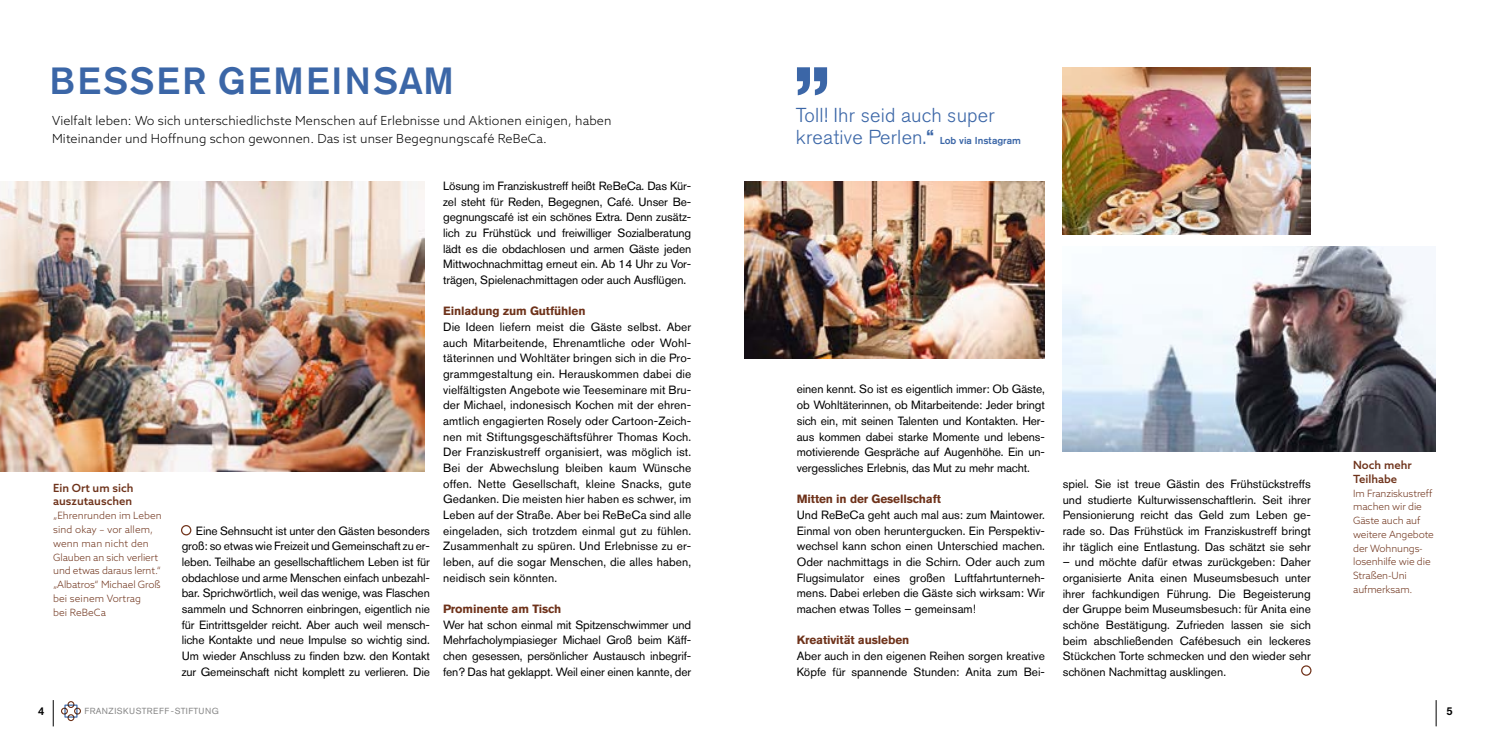
<style>
.page{position:relative;width:1489px;height:745px;background:#fff}
.page>*{position:absolute;margin:0;border:0;box-sizing:border-box;transform-origin:0 0}
.t1{font:500 100.12px "Akzidenz Grotesk Std";color:#3b66a7}
.t2{font:500 37.5px "Akzidenz Grotesk Std";letter-spacing:.055em;color:#3b66a7}
.t3{font:300 20px/22.5px "Akzidenz Grotesk Std";letter-spacing:.01em;color:#3b66a7}
.t4{font:300 12.5px/17.5px "Azo Sans";letter-spacing:.01em;color:#000}
.t5{font:11.88px/15.6px "Akzidenz Grotesk Std";color:#000;text-align:justify}
.t6{font:700 11.88px "Akzidenz Grotesk Std";letter-spacing:-.01em;color:#6e321a}
.t7{font:500 11.25px/13.8px "Azo Sans";color:#6e321a}
.t8{font:500 11.25px "Akzidenz Grotesk Std";color:#000}
.t9{font:300 10px/13.8px "Azo Sans";letter-spacing:-.01em;color:#6e321a}
.t10{font:8.75px "Akzidenz Grotesk Std";letter-spacing:.055em;color:#878787}
.s1{font-weight:500}
.s2{font-weight:500;font-size:10px}
</style>
<div class="page">
<div style="left:181px;top:524px;width:10px;height:11px;border:1px solid #71341c;border-radius:50%"></div>
<svg style="left:53px;top:700px;width:1px;height:26px"></svg>
<svg style="left:61px;top:701px;width:20px;height:19px"></svg>
<img style="left:0;top:181px;width:424px;height:290px">
<svg style="left:1435px;top:700px;width:1px;height:25px"></svg>
<div style="left:1300px;top:665px;width:11px;height:10px;border:1px solid #71341c;border-radius:50%"></div>
<img style="left:744px;top:182px;width:300px;height:176px">
<img style="left:1062px;top:67px;width:248px;height:168px">
<img style="left:1062px;top:246px;width:372px;height:205px">
<h2 class="t2" style="left:50px;top:58px;width:406px">BESSER GEMEINSAM</h2>
<p class="t4" style="left:52px;top:112px;width:561px">Vielfalt leben: Wo sich unterschiedlichste Menschen auf Erlebnisse und Aktionen einigen, haben<br>Miteinander und Hoffnung schon gewonnen. Das ist unser Begegnungscafé ReBeCa.</p>
<p class="t5" style="left:443px;top:178px;width:250px">Lösung im Franziskustreff heißt ReBeCa. Das Kür&shy;zel steht für Reden, Begegnen, Café. Unser Be&shy;gegnungscafé ist ein schönes Extra. Denn zusätz&shy;lich zu Frühstück und freiwilliger Sozialberatung lädt es die obdachlosen und armen Gäste jeden Mittwochnachmittag erneut ein. Ab 14 Uhr zu Vor&shy;trägen, Spielenachmittagen oder auch Ausflügen.</p>
<p class="t6" style="left:443px;top:304px;width:144px">Einladung zum Gutfühlen</p>
<p class="t5" style="left:443px;top:318px;width:250px">Die Ideen liefern meist die Gäste selbst. Aber auch Mitarbeitende, Ehrenamtliche oder Wohl&shy;täterinnen und Wohltäter bringen sich in die Pro&shy;grammgestaltung ein. Herauskommen dabei die vielfältigsten Angebote wie Teeseminare mit Bru&shy;der Michael, indonesisch Kochen mit der ehren&shy;amtlich engagierten Rosely oder Cartoon-Zeich&shy;nen mit Stiftungsgeschäftsführer Thomas Koch.<br>Der Franziskustreff organisiert, was möglich ist.<br>Bei der Abwechslung bleiben kaum Wünsche offen. Nette Gesellschaft, kleine Snacks, gute Gedanken. Die meisten hier haben es schwer, im Leben auf der Straße. Aber bei ReBeCa sind alle eingeladen, sich trotzdem einmal gut zu fühlen.<br>Zusammenhalt zu spüren. Und Erlebnisse zu er&shy;leben, auf die sogar Menschen, die alles haben, neidisch sein könnten.</p>
<p class="t6" style="left:443px;top:601px;width:120px">Prominente am Tisch</p>
<p class="t5" style="left:443px;top:616px;width:250px">Wer hat schon einmal mit Spitzenschwimmer und Mehrfacholympiasieger Michael Groß beim Käff&shy;chen gesessen, persönlicher Austausch inbegrif&shy;fen? Das hat geklappt. Weil einer einen kannte, der</p>
<p class="t7" style="left:53px;top:480px;width:82px">Ein Ort um sich auszutauschen</p>
<p class="t9" style="left:53px;top:508px;width:110px">„Ehrenrunden im Leben sind okay – vor allem, wenn man nicht den<br>Glauben an sich verliert und etwas daraus lernt.“ „Albatros“ Michael Groß bei seinem Vortrag<br>bei ReBeCa</p>
<p class="t5" style="left:182px;top:522px;width:250px;text-indent:14px">Eine Sehnsucht ist unter den Gästen besonders groß: so etwas wie Freizeit und Gemeinschaft zu er&shy;leben. Teilhabe an gesellschaftlichem Leben ist für obdachlose und arme Menschen einfach unbezahl&shy;bar. Sprichwörtlich, weil das wenige, was Flaschen sammeln und Schnorren einbringen, eigentlich nie für Eintrittsgelder reicht. Aber auch weil mensch&shy;liche Kontakte und neue Impulse so wichtig sind.<br>Um wieder Anschluss zu finden bzw. den Kontakt zur Gemeinschaft nicht komplett zu verlieren. Die</p>
<p class="t8" style="left:38px;top:703px;width:8px">4</p>
<p class="t10" style="left:85px;top:705px;width:136px">FRANZISKUSTREFF -STIFTUNG</p>
<h1 class="t1" style="left:793px;top:-15px;width:39px">„</h1>
<h3 class="t3" style="left:795px;top:104px;width:226px">Toll! Ihr seid auch super kreative Perlen.<span class="s1">“</span> <span class="s2">Lob via Instagram</span></h3>
<p class="t5" style="left:796px;top:381px;width:250px">einen kennt. So ist es eigentlich immer: Ob Gäste, ob Wohltäterinnen, ob Mitarbeitende: Jeder bringt sich ein, mit seinen Talenten und Kontakten. Her&shy;aus kommen dabei starke Momente und lebens&shy;motivierende Gespräche auf Augenhöhe. Ein un&shy;vergessliches Erlebnis, das Mut zu mehr macht.</p>
<p class="t6" style="left:796px;top:492px;width:146px">Mitten in der Gesellschaft</p>
<p class="t5" style="left:796px;top:506px;width:250px">Und ReBeCa geht auch mal aus: zum Maintower.<br>Einmal von oben heruntergucken. Ein Perspektiv&shy;wechsel kann schon einen Unterschied machen.<br>Oder nachmittags in die Schirn. Oder auch zum Flugsimulator eines großen Luftfahrtunterneh&shy;mens. Dabei erleben die Gäste sich wirksam: Wir machen etwas Tolles – gemeinsam!</p>
<p class="t6" style="left:796px;top:632px;width:114px">Kreativität ausleben</p>
<p class="t5" style="left:796px;top:647px;width:250px">Aber auch in den eigenen Reihen sorgen kreative<br>Köpfe für spannende Stunden: Anita zum Bei-</p>
<p class="t5" style="left:1062px;top:475px;width:250px">spiel. Sie ist treue Gästin des Frühstückstreffs und studierte Kulturwissenschaftlerin. Seit ihrer Pensionierung reicht das Geld zum Leben ge&shy;rade so. Das Frühstück im Franziskustreff bringt ihr täglich eine Entlastung. Das schätzt sie sehr</p>
<p class="t5" style="left:1062px;top:553px;width:250px">– und möchte dafür etwas zurückgeben: Daher organisierte Anita einen Museumsbesuch unter ihrer fachkundigen Führung. Die Begeisterung der Gruppe beim Museumsbesuch: für Anita eine schöne Bestätigung. Zufrieden lassen sie sich beim abschließenden Cafébesuch ein leckeres Stückchen Torte schmecken und den wieder sehr schönen Nachmittag ausklingen.</p>
<p class="t7" style="left:1352px;top:457px;width:60px">Noch mehr<br>Teilhabe</p>
<p class="t9" style="left:1352px;top:485px;width:82px">Im Franziskustreff machen wir die<br>Gäste auch auf weitere Angebote der Wohnungs&shy;losenhilfe wie die<br>Straßen-Uni aufmerksam.</p>
<p class="t8" style="left:1446px;top:703px;width:8px">5</p>
</div>
